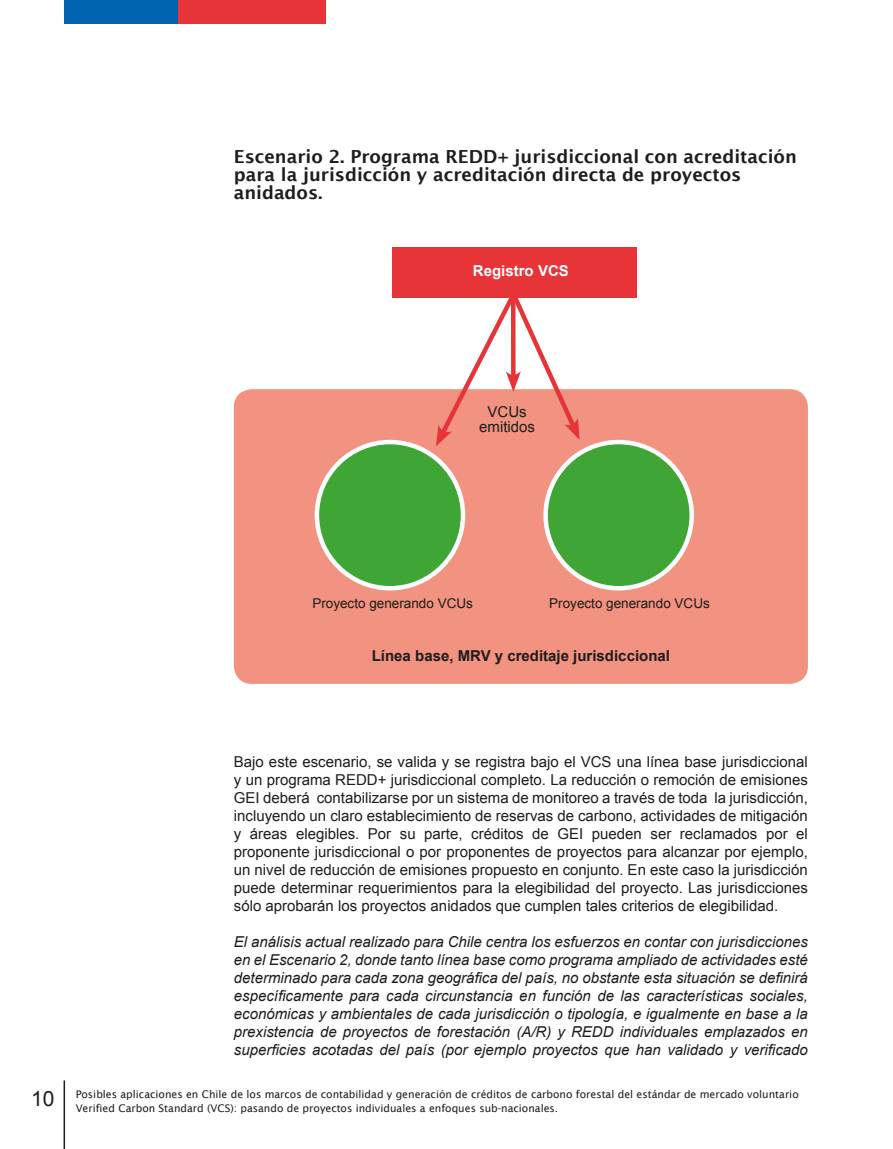
<style>
.page{position:relative;width:893px;height:1149px;background:#fff}
.page>*{position:absolute;margin:0;border:0;box-sizing:border-box;transform-origin:0 0}
.t1{font:600 18px/18px "Lucida Sans";color:#1d1d1b}
.t2{font:15px/18px "Arial";color:#1d1d1b;text-align:justify}
.t3{font:italic 15px/18px "Arial";color:#1d1d1b;text-align:justify}
.t4{font:700 15px "Arial";color:#1d1d1b}
.t5{font:700 15px "Arial";color:#fff}
.t6{font:13.5px "Arial";color:#1d1d1b}
.t7{font:10.5px/13.5px "Lucida Sans";color:#1d1d1b}
.s1{font-family:"Arial";font-size:21px}
</style>
<div class="page">
<hr style="left:64px;top:1080px;width:1px;height:68px;background:#1d1d1b">
<div style="left:64px;top:0;width:115px;height:24px;background:#0063af"></div>
<div style="left:179px;top:0;width:147px;height:24px;background:#e73439"></div>
<div style="left:234px;top:389px;width:574px;height:294px;background:#f29280;border-radius:18px"></div>
<div style="left:392px;top:247px;width:245px;height:51px;background:#e73439"></div>
<div style="left:317px;top:442px;width:146px;height:146px;background:#3fa535;border-radius:50%"></div>
<div style="left:315px;top:439px;width:150px;height:151px;border:4px solid #fff;border-radius:50%"></div>
<div style="left:546px;top:442px;width:146px;height:146px;background:#3fa535;border-radius:50%"></div>
<div style="left:543px;top:439px;width:151px;height:151px;border:4px solid #fff;border-radius:50%"></div>
<svg style="left:435px;top:298px;width:145px;height:148px"></svg>
<p class="t1" style="left:234px;top:147px;width:564px">Escenario 2. Programa REDD+ jurisdiccional con acreditación para la jurisdicción y acreditación directa de proyectos anidados.</p>
<p class="t5" style="left:473px;top:261px;width:97px">Registro VCS</p>
<p class="t2" style="left:479px;top:404px;width:57px;line-height:15px;text-align:center">VCUs emitidos</p>
<p class="t6" style="left:312px;top:594px;width:162px">Proyecto generando VCUs</p>
<p class="t6" style="left:549px;top:594px;width:162px">Proyecto generando VCUs</p>
<p class="t4" style="left:372px;top:645px;width:300px">Línea base, MRV y creditaje jurisdiccional</p>
<p class="t2" style="left:234px;top:752px;width:576px">Bajo este escenario, se valida y se registra bajo el VCS una línea base jurisdiccional y un programa REDD+ jurisdiccional completo. La reducción o remoción de emisiones GEI deberá contabilizarse por un sistema de monitoreo a través de toda la jurisdicción, incluyendo un claro establecimiento de reservas de carbono, actividades de mitigación y áreas elegibles. Por su parte, créditos de GEI pueden ser reclamados por el proponente jurisdiccional o por proponentes de proyectos para alcanzar por ejemplo, un nivel de reducción de emisiones propuesto en conjunto. En este caso la jurisdicción puede determinar requerimientos para la elegibilidad del proyecto. Las jurisdicciones sólo aprobarán los proyectos anidados que cumplen tales criterios de elegibilidad.</p>
<p class="t3" style="left:234px;top:932px;width:576px">El análisis actual realizado para Chile centra los esfuerzos en contar con jurisdicciones en el Escenario 2, donde tanto línea base como programa ampliado de actividades esté determinado para cada zona geográfica del país, no obstante esta situación se definirá específicamente para cada circunstancia en función de las características sociales, económicas y ambientales de cada jurisdicción o tipología, e igualmente en base a la prexistencia de proyectos de forestación (A/R) y REDD individuales emplazados en superficies acotadas del país (por ejemplo proyectos que han validado y verificado</p>
<p class="t7" style="left:76px;top:1087px;width:725px;text-indent:-44px"><span class="s1">10</span> Posibles aplicaciones en Chile de los marcos de contabilidad y generación de créditos de carbono forestal del estándar de mercado voluntario<br>Verified Carbon Standard (VCS): pasando de proyectos individuales a enfoques sub-nacionales.</p>
</div>
